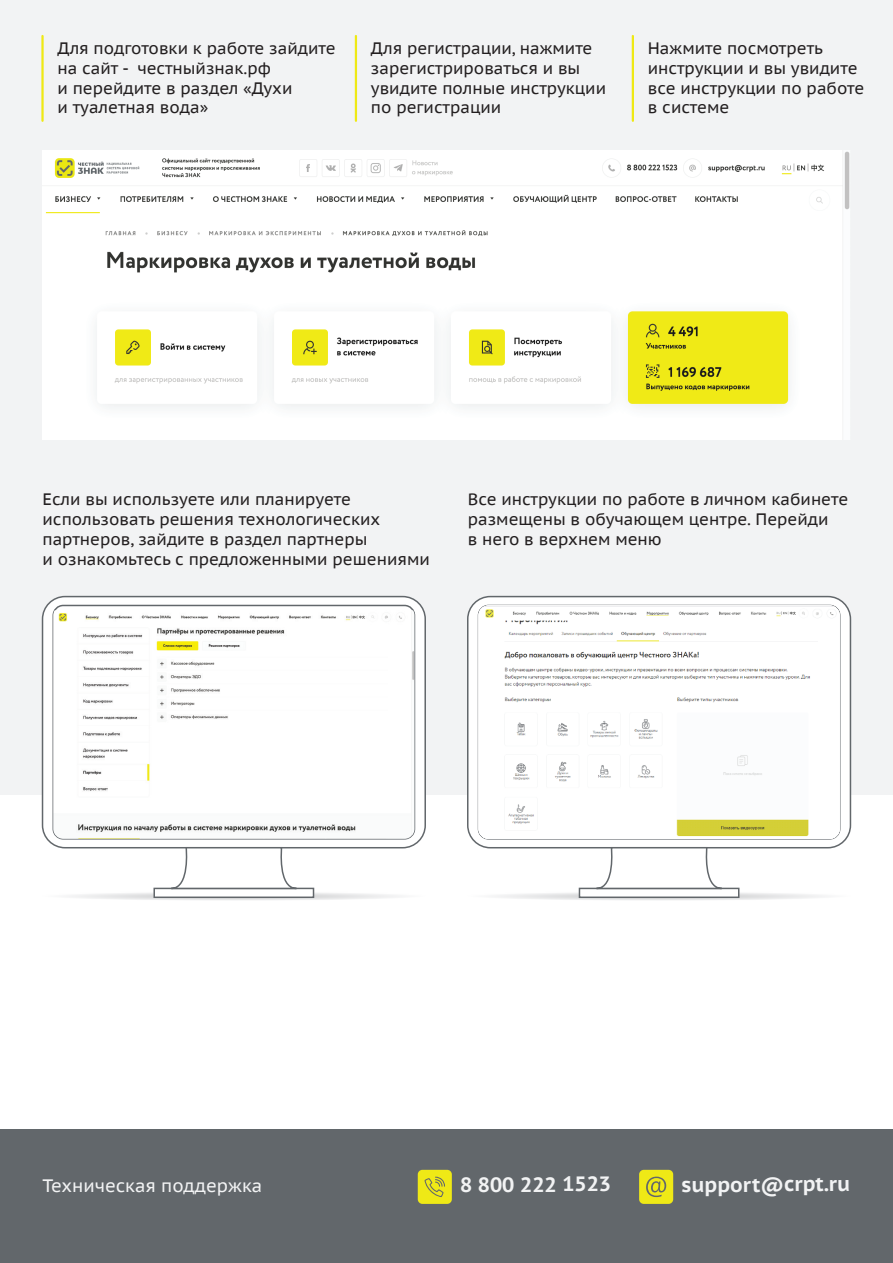
<style>
.page{position:relative;width:893px;height:1263px;background:#fff}
.page>*{position:absolute;margin:0;border:0;box-sizing:border-box;transform-origin:0 0}
.t1{font:700 20.55px "PT Sans Caption";letter-spacing:-.005em;color:#f2f3f4}
.t2{font:18px "PT Sans Caption";color:#f2f3f4}
.t3{font:16.5px/19.8px "PT Sans Caption";color:#231f20}
</style>
<div class="page">
<div style="left:0;top:0;width:893px;height:795px;background:#f2f3f4"></div>
<div style="left:0;top:1129px;width:893px;height:134px;background:#62676b"></div>
<div style="left:418px;top:1170px;width:34px;height:34px;background:#efe916;border-radius:5px"></div>
<svg style="left:425px;top:1176px;width:20px;height:21px"></svg>
<div style="left:639px;top:1170px;width:34px;height:34px;background:#efe916;border-radius:5px"></div>
<svg style="left:646px;top:1176px;width:20px;height:21px"></svg>
<svg style="left:43px;top:891px;width:382px;height:10px"></svg>
<svg style="left:468px;top:891px;width:382px;height:10px"></svg>
<svg style="left:43px;top:597px;width:382px;height:251px;fill:#fff"></svg>
<div style="left:42px;top:596px;width:384px;height:252px;border:2px solid #62676b;border-radius:23px"></div>
<div style="left:153px;top:888px;width:161px;height:10px;background:#fff;border:2px solid #62676b"></div>
<svg style="left:170px;top:846px;width:128px;height:44px"></svg>
<div style="left:468px;top:597px;width:382px;height:251px;background:#fff;border-radius:23px"></div>
<div style="left:467px;top:596px;width:384px;height:252px;border:2px solid #62676b;border-radius:23px"></div>
<div style="left:579px;top:888px;width:160px;height:10px;background:#fff;border:2px solid #62676b"></div>
<svg style="left:595px;top:846px;width:128px;height:44px"></svg>
<img style="left:53px;top:610px;width:361px;height:229px">
<img style="left:478px;top:605px;width:362px;height:234px">
<hr style="left:41px;top:36px;width:3px;height:85px;background:#efe915">
<hr style="left:355px;top:36px;width:2px;height:85px;background:#efe915">
<hr style="left:632px;top:36px;width:2px;height:85px;background:#efe915">
<img style="left:43px;top:151px;width:806px;height:288px">
<p class="t3" style="left:58px;top:38px;width:280px">Для подготовки к работе зайдите на сайт - честныйзнак.рф<br>и перейдите в раздел «Духи<br>и туалетная вода»</p>
<p class="t3" style="left:371px;top:38px;width:237px">Для регистрации, нажмите зарегистрироваться и вы увидите полные инструкции по регистрации</p>
<p class="t3" style="left:648px;top:38px;width:218px">Нажмите посмотреть инструкции и вы увидите все инструкции по работе в системе</p>
<p class="t3" style="left:43px;top:489px;width:389px">Если вы используете или планируете использовать решения технологических партнеров, зайдите в раздел партнеры<br>и ознакомьтесь с предложенными решениями</p>
<p class="t3" style="left:468px;top:489px;width:382px">Все инструкции по работе в личном кабинете размещены в обучающем центре. Перейди<br>в него в верхнем меню</p>
<p class="t2" style="left:43px;top:1174px;width:221px">Техническая поддержка</p>
<p class="t1" style="left:460px;top:1170px;width:153px">8 800 222 1523</p>
<p class="t1" style="left:681px;top:1170px;width:171px">support@crpt.ru</p>
</div>
